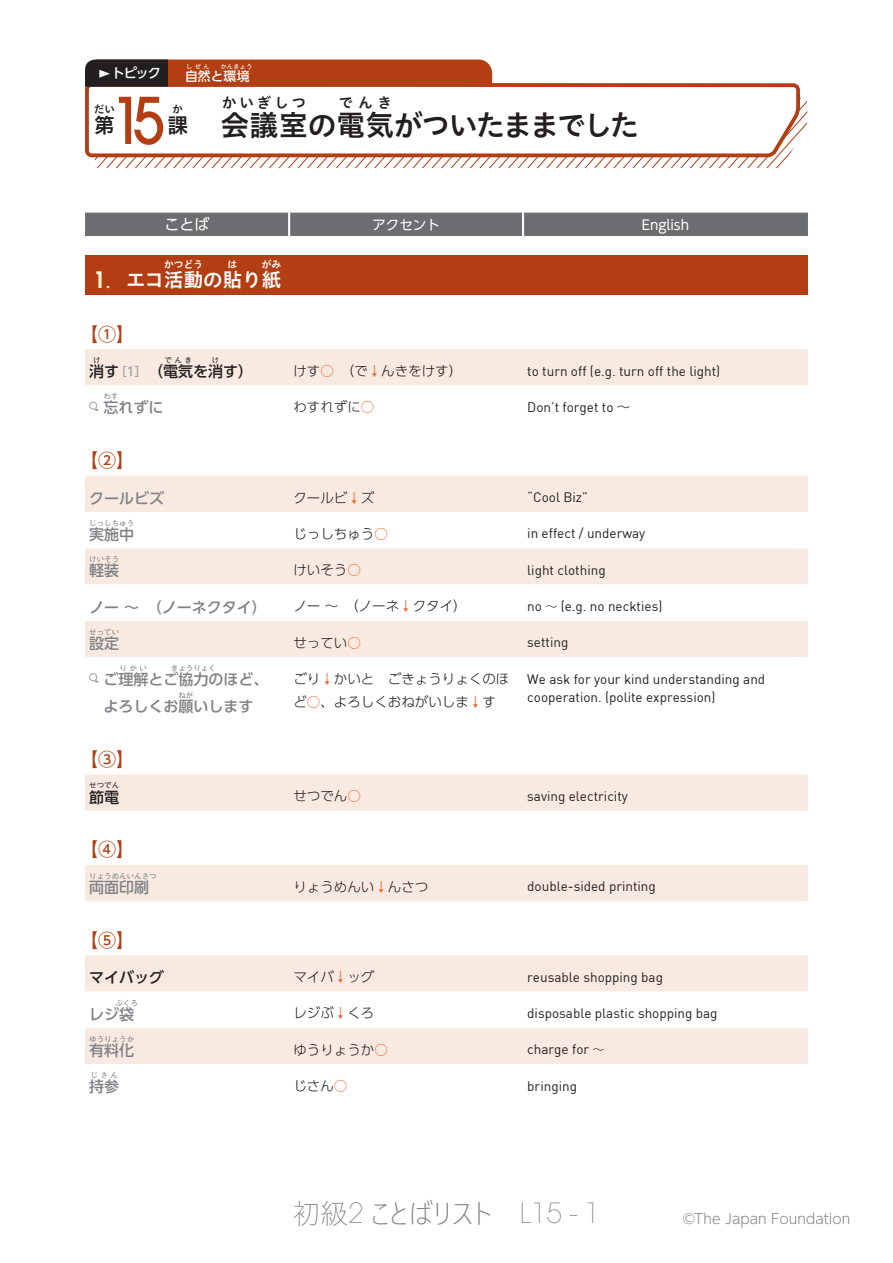
<style>
.page{position:relative;width:893px;height:1263px;background:#fff}
.page>*{position:absolute;margin:0;border:0;box-sizing:border-box;transform-origin:0 0}
.t1{font:500 63.75px "Avant Garde";color:#b33e13;scale:.9 1}
.解答_課タイトル{font:28.65px "Hiragino UD Sans Std W6";letter-spacing:-.045em;color:#231f20}
.t2{font:300 27.6px "Yu Gothic UI";color:#808285}
.t3{font:20.7px "Hiragino UD Sans Std W6";color:#231f20}
.見出し語{font:19.5px "Hiragino UD Sans Std W6";color:#fff}
.小見出し_赤{font:500 18px "UD Shin Go Pro";color:#b33e13}
.見出し語-2{font:500 15px "UD Shin Go Pro";color:#808285}
.見出し語-3{font:500 15px "UD Shin Go Pro";color:#231f20}
.t4{font:15px "UD Shin Go Pro";color:#fff}
.解答_課タイトル-2{font:14.4px "Hiragino UD Sans Std W6";letter-spacing:.215em;color:#231f20}
.t5{font:300 13.8px "UD Shin Go Pro";letter-spacing:.005em;color:#808285}
.英訳{font:13.5px/18px "DIN";color:#231f20}
.アクセント{font:300 13.5px/23.7px "UD Shin Go Pro";color:#231f20}
.t6{font:13.5px "UD Shin Go Pro";color:#fff}
.t7{font:500 13.2px "UD Shin Go Pro";color:#fff}
.t8{font:500 12.75px "UD Shin Go Pro";color:#fff}
.t9{font:10.35px "Hiragino UD Sans Std W6";color:#231f20}
.見出し語-4{font:9.75px "Hiragino UD Sans Std W6";letter-spacing:.005em;color:#fff}
.見出し語-5{font:500 7.5px "UD Shin Go Pro";color:#808285}
.見出し語-6{font:500 7.5px "UD Shin Go Pro";color:#231f20}
.t10{font:500 6.45px "UD Shin Go Pro";color:#fff}
.s1{font-size:8.55px}
.s2{font-family:"Avant Garde";font-weight:600;font-size:22.5px;color:#fffbd5}
.s3{font-family:"UD Shin M Go Pro De";font-weight:700;font-size:13.5px;color:#fffbd5}
.s4{font-size:12px;color:#9d9fa2}
.s5{color:#f2642f}
.s6{font-family:"UD Shin Go Pro";font-weight:300}
.s7{font-family:"UD Shin Go Pro";font-weight:300;font-size:12px}
.s8{font-family:"Avant Garde";font-weight:200}
</style>
<div class="page">
<div style="left:85px;top:213px;width:723px;height:23px;background:#6c6d70"></div>
<hr style="left:288px;top:213px;width:2px;height:23px;background:#fff">
<hr style="left:522px;top:213px;width:2px;height:23px;background:#fff">
<div style="left:85px;top:255px;width:723px;height:40px;background:#b33e13"></div>
<div style="left:85px;top:349px;width:723px;height:36px;background:#f8eae1"></div>
<svg style="left:85px;top:476px;width:723px;height:588px"></svg>
<svg style="left:89px;top:401px;width:10px;height:10px"></svg>
<svg style="left:89px;top:673px;width:10px;height:9px"></svg>
<svg style="left:95px;top:101px;width:712px;height:67px"></svg>
<svg style="left:85px;top:83px;width:717px;height:76px"></svg>
<svg style="left:85px;top:59px;width:408px;height:29px;background:#9c4323"></svg>
<p class="t7" style="left:95px;top:63px;width:67px"><span class="s1">▶</span>トピック</p>
<p class="t10" style="left:186px;top:61px;width:25px">しぜん</p>
<p class="t10" style="left:220px;top:61px;width:33px">かんきょう</p>
<p class="t8" style="left:185px;top:65px;width:66px">自然と環境</p>
<p class="t1" style="left:110px;top:81px;width:62px">15</p>
<p class="t9" style="left:94px;top:101px;width:22px">だい</p>
<p class="t9" style="left:173px;top:101px;width:12px">か</p>
<p class="t3" style="left:94px;top:110px;width:95px">第　 　課</p>
<p class="解答_課タイトル-2" style="left:222px;top:92px;width:86px">かいぎしつ</p>
<p class="解答_課タイトル-2" style="left:339px;top:92px;width:54px">でんき</p>
<p class="解答_課タイトル" style="left:220px;top:103px;width:420px">会議室の電気がついたままでした</p>
<p class="t4" style="left:165px;top:212px;width:46px">ことば</p>
<p class="t6" style="left:372px;top:213px;width:69px">アクセント</p>
<p class="t6" style="left:642px;top:213px;width:49px">English</p>
<p class="見出し語-4" style="left:164px;top:257px;width:41px">かつどう</p>
<p class="見出し語-4" style="left:228px;top:257px;width:11px">は</p>
<p class="見出し語-4" style="left:262px;top:257px;width:21px">がみ</p>
<p class="見出し語" style="left:94px;top:264px;width:189px"><span class="s2">1</span><span class="s3">.</span> エコ活動の貼り紙</p>
<p class="小見出し_赤" style="left:80px;top:319px;width:55px">【①】</p>
<p class="見出し語-3" style="left:89px;top:359px;width:165px">消す<span class="s4">［1 ］</span>　（電気を消す）</p>
<p class="見出し語-6" style="left:93px;top:354px;width:9px">け</p>
<p class="見出し語-6" style="left:164px;top:354px;width:29px">でんき</p>
<p class="見出し語-6" style="left:212px;top:354px;width:9px">け</p>
<p class="見出し語-5" style="left:103px;top:390px;width:16px">わす</p>
<p class="見出し語-2" style="left:103px;top:395px;width:61px">忘れずに</p>
<p class="アクセント" style="left:293px;top:358px;width:170px">けす<span class="s5">○</span>　（で<span class="s5">↓</span>んきをけす）</p>
<p class="英訳" style="left:527px;top:361px;width:194px">to turn off (e.g. turn off the light)</p>
<p class="アクセント" style="left:293px;top:395px;width:82px">わすれずに<span class="s5">○</span></p>
<p class="英訳" style="left:527px;top:398px;width:105px">Don’t forget to <span class="s6">～</span></p>
<p class="小見出し_赤" style="left:80px;top:446px;width:55px">【②】</p>
<p class="見出し語-2" style="left:89px;top:486px;width:76px">クールビズ</p>
<p class="アクセント" style="left:293px;top:485px;width:82px">クールビ<span class="s5">↓</span>ズ</p>
<p class="英訳" style="left:527px;top:488px;width:62px">“Cool Biz”</p>
<p class="見出し語-2" style="left:89px;top:522px;width:46px">実施中</p>
<p class="見出し語-5" style="left:89px;top:517px;width:46px">じっしちゅう</p>
<p class="アクセント" style="left:293px;top:521px;width:96px">じっしちゅう<span class="s5">○</span></p>
<p class="英訳" style="left:527px;top:524px;width:120px">in effect / underway</p>
<p class="見出し語-5" style="left:89px;top:553px;width:31px">けいそう</p>
<p class="見出し語-2" style="left:89px;top:558px;width:31px">軽装</p>
<p class="アクセント" style="left:293px;top:557px;width:69px">けいそう<span class="s5">○</span></p>
<p class="英訳" style="left:527px;top:561px;width:80px">light clothing</p>
<p class="見出し語-2" style="left:89px;top:595px;width:179px">ノー ～　（ノーネクタイ）</p>
<p class="アクセント" style="left:293px;top:594px;width:175px">ノー～　（ノーネ<span class="s5">↓</span>クタイ）</p>
<p class="英訳" style="left:527px;top:597px;width:137px">no <span class="s7">～</span> (e.g. no neckties)</p>
<p class="見出し語-2" style="left:89px;top:631px;width:31px">設定</p>
<p class="見出し語-5" style="left:89px;top:626px;width:31px">せってい</p>
<p class="アクセント" style="left:293px;top:630px;width:69px">せってい<span class="s5">○</span></p>
<p class="英訳" style="left:527px;top:633px;width:43px">setting</p>
<p class="見出し語-5" style="left:120px;top:662px;width:29px">りかい</p>
<p class="見出し語-5" style="left:171px;top:662px;width:47px">きょうりょく</p>
<p class="見出し語-2" style="left:103px;top:694px;width:151px">よろしくお願いします</p>
<p class="見出し語-2" style="left:103px;top:667px;width:166px">ご理解とご協力のほど、</p>
<p class="見出し語-5" style="left:178px;top:689px;width:16px">ねが</p>
<p class="小見出し_赤" style="left:80px;top:744px;width:55px">【③】</p>
<p class="見出し語-3" style="left:89px;top:785px;width:31px">節電</p>
<p class="見出し語-6" style="left:89px;top:779px;width:31px">せつでん</p>
<p class="小見出し_赤" style="left:80px;top:835px;width:55px">【④】</p>
<p class="見出し語-2" style="left:89px;top:875px;width:61px">両面印刷</p>
<p class="見出し語-5" style="left:89px;top:870px;width:69px">りょうめんいんさつ</p>
<p class="アクセント" style="left:293px;top:666px;width:218px">ごり<span class="s5">↓</span>かいと　ごきょうりょくのほど<span class="s5">○</span>、よろしくおねがいしま<span class="s5">↓</span>す</p>
<p class="英訳" style="left:527px;top:669px;width:239px">We ask for your kind understanding and cooperation. (polite expression)</p>
<p class="アクセント" style="left:293px;top:784px;width:69px">せつでん<span class="s5">○</span></p>
<p class="英訳" style="left:527px;top:787px;width:102px">saving electricity</p>
<p class="アクセント" style="left:293px;top:874px;width:137px">りょうめんい<span class="s5">↓</span>んさつ</p>
<p class="英訳" style="left:527px;top:877px;width:130px">double-sided printing</p>
<p class="小見出し_赤" style="left:80px;top:925px;width:55px">【⑤】</p>
<p class="見出し語-3" style="left:89px;top:965px;width:76px">マイバッグ</p>
<p class="アクセント" style="left:293px;top:964px;width:82px">マイバ<span class="s5">↓</span>ッグ</p>
<p class="英訳" style="left:527px;top:967px;width:137px">reusable shopping bag</p>
<p class="見出し語-2" style="left:89px;top:1002px;width:46px">レジ袋</p>
<p class="見出し語-5" style="left:116px;top:996px;width:24px">ぶくろ</p>
<p class="アクセント" style="left:293px;top:1001px;width:82px">レジぶ<span class="s5">↓</span>くろ</p>
<p class="英訳" style="left:527px;top:1004px;width:192px">disposable plastic shopping bag</p>
<p class="見出し語-5" style="left:89px;top:1033px;width:46px">ゆうりょうか</p>
<p class="見出し語-2" style="left:89px;top:1038px;width:46px">有料化</p>
<p class="見出し語-5" style="left:91px;top:1069px;width:29px">じさん</p>
<p class="見出し語-2" style="left:89px;top:1074px;width:31px">持参</p>
<p class="アクセント" style="left:293px;top:1037px;width:96px">ゆうりょうか<span class="s5">○</span></p>
<p class="英訳" style="left:527px;top:1040px;width:79px">charge for <span class="s7">～</span></p>
<p class="アクセント" style="left:293px;top:1073px;width:55px">じさん<span class="s5">○</span></p>
<p class="英訳" style="left:527px;top:1076px;width:51px">bringing</p>
<h3 class="t2" style="left:293px;top:1187px;width:309px">初級<span class="s8">2</span> ことばリスト <span class="s8">L15 - 1</span></h3>
<p class="t5" style="left:683px;top:1208px;width:169px">©The Japan Foundation</p>
</div>
